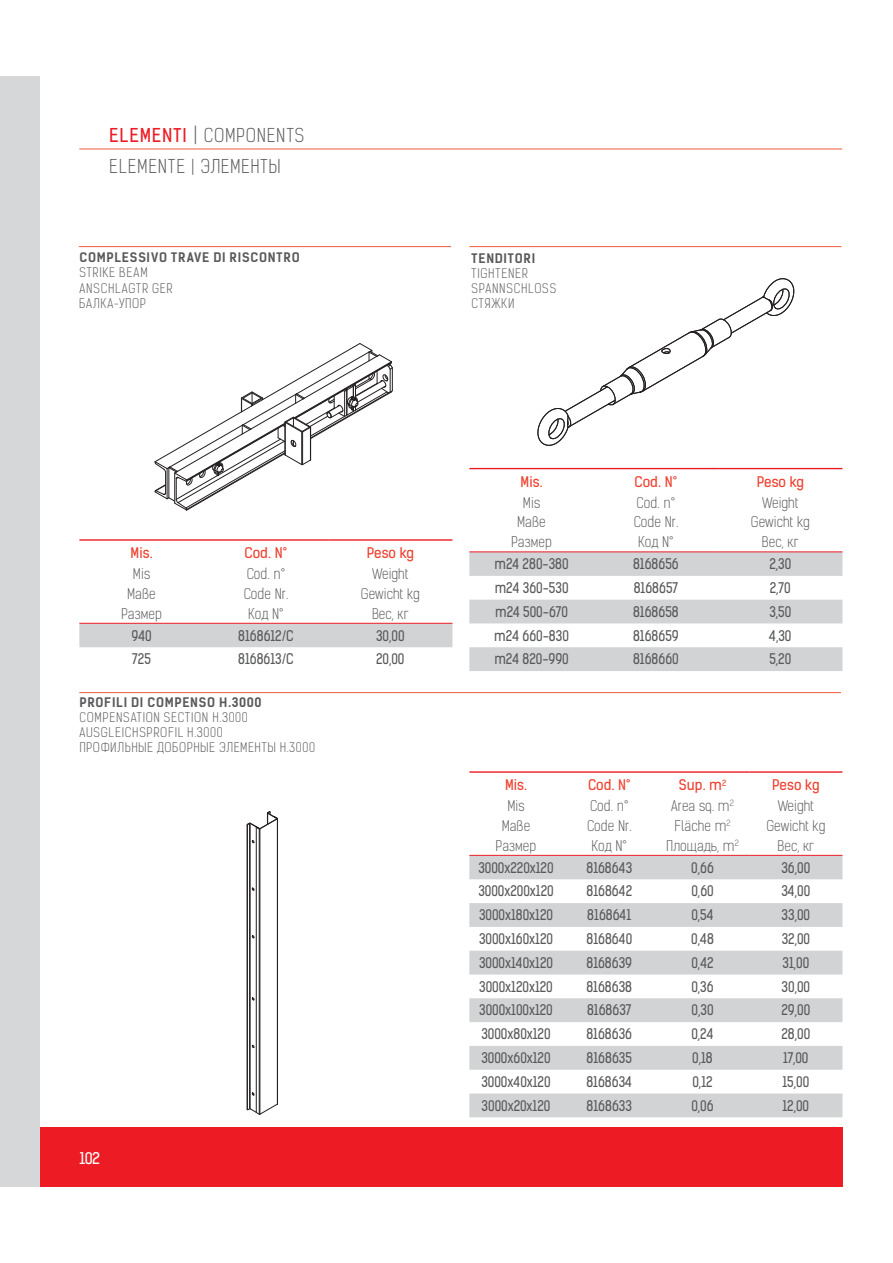
<style>
.page{position:relative;width:893px;height:1263px;background:#fff}
.page>*{position:absolute;margin:0;border:0;box-sizing:border-box;transform-origin:0 0}
.t1{font:300 18.15px/31.2px "Kelson Sans";letter-spacing:.045em;color:#58595b}
.t2{font:15.45px "Kelson Sans";color:#fff}
.t3{font:13.95px "Kelson Sans";color:#58595b;scale:.9 1}
.t4{font:300 13.95px "Kelson Sans";letter-spacing:.005em;color:#58595b}
.t5{font:13.95px "Kelson Sans Light RU";letter-spacing:.005em;color:#58595b}
.t6{font:13.95px "Kelson Sans";letter-spacing:.005em;color:#ef402f}
.t7{font:300 12.6px/15.1px "Kelson Sans";letter-spacing:.06em;color:#58595b}
.t8{font:700 12.6px "Kelson Sans";letter-spacing:.06em;color:#58595b}
.t9{font:12.6px "Kelson Sans Light RU";letter-spacing:.045em;color:#58595b}
.s1{font-weight:400;color:#ed1c24}
.s2{font-size:21px}
.s3{font-family:"Kelson Sans Light RU";font-weight:400}
</style>
<div class="page">
<hr style="left:79px;top:149px;width:763px;height:1px;background:#f15a40">
<div style="left:0;top:1127px;width:842px;height:60px;background:#ed1c24"></div>
<div style="left:0;top:76px;width:40px;height:1111px;background:#d6d7d8"></div>
<hr style="left:79px;top:692px;width:762px;height:1px;background:#f15a40">
<svg style="left:155px;top:343px;width:238px;height:168px"></svg>
<hr style="left:259px;top:829px;width:1px;height:285px;background:#231f20">
<hr style="left:256px;top:827px;width:1px;height:286px;background:#231f20">
<hr style="left:277px;top:819px;width:1px;height:285px;background:#231f20">
<hr style="left:250px;top:823px;width:1px;height:286px;background:#231f20">
<hr style="left:249px;top:823px;width:1px;height:286px;background:#231f20">
<svg style="left:251px;top:887px;width:4px;height:4px"></svg>
<svg style="left:251px;top:935px;width:4px;height:4px"></svg>
<svg style="left:251px;top:997px;width:4px;height:4px"></svg>
<svg style="left:251px;top:1044px;width:4px;height:4px"></svg>
<svg style="left:251px;top:1092px;width:4px;height:4px"></svg>
<hr style="left:247px;top:825px;width:1px;height:285px;background:#231f20">
<svg style="left:247px;top:1103px;width:31px;height:12px"></svg>
<svg style="left:246px;top:811px;width:32px;height:19px"></svg>
<hr style="left:469px;top:246px;width:372px;height:1px;background:#f15a40">
<hr style="left:79px;top:246px;width:372px;height:1px;background:#f15a40">
<svg style="left:537px;top:278px;width:257px;height:168px"></svg>
<svg style="left:469px;top:856px;width:373px;height:261px;fill:#d1d3d4"></svg>
<hr style="left:469px;top:771px;width:280px;height:2px;background:#ed1c24">
<hr style="left:749px;top:771px;width:93px;height:2px;background:#ed1c24">
<hr style="left:469px;top:855px;width:280px;height:1px;background:#ed1c24">
<hr style="left:749px;top:855px;width:93px;height:1px;background:#ed1c24">
<svg style="left:469px;top:553px;width:373px;height:118px"></svg>
<hr style="left:469px;top:468px;width:249px;height:1px;background:#ed1c24">
<hr style="left:718px;top:468px;width:124px;height:1px;background:#ed1c24">
<hr style="left:469px;top:552px;width:249px;height:1px;background:#ed1c24">
<hr style="left:718px;top:552px;width:124px;height:1px;background:#ed1c24">
<div style="left:79px;top:624px;width:373px;height:23px;background:#d1d3d4"></div>
<hr style="left:79px;top:539px;width:249px;height:2px;background:#ed1c24">
<hr style="left:328px;top:539px;width:124px;height:2px;background:#ed1c24">
<hr style="left:79px;top:623px;width:249px;height:1px;background:#ed1c24">
<hr style="left:328px;top:623px;width:124px;height:1px;background:#ed1c24">
<h1 class="t1" style="left:109px;top:121px;width:196px"><span class="s1">ELEMENTI</span> <span class="s2">|</span> COMPONENTS<br>ELEMENTE | <span class="s3">ЭЛЕМЕНТЫ</span></h1>
<p class="t8" style="left:79px;top:251px;width:222px">COMPLESSIVO TRAVE DI RISCONTRO</p>
<p class="t7" style="left:79px;top:266px;width:95px">STRIKE BEAM<br>ANSCHLAGTR GER</p>
<p class="t9" style="left:79px;top:296px;width:68px">БАЛКА-УПОР</p>
<p class="t8" style="left:472px;top:251px;width:65px">TENDITORI</p>
<p class="t7" style="left:472px;top:266px;width:86px">TIGHTENER<br>SPANNSCHLOSS</p>
<p class="t9" style="left:471px;top:296px;width:44px">СТЯЖКИ</p>
<p class="t6" style="left:131px;top:548px;width:23px">Mis.</p>
<p class="t6" style="left:245px;top:548px;width:44px">Cod. N°</p>
<p class="t6" style="left:367px;top:548px;width:49px">Peso kg</p>
<p class="t4" style="left:133px;top:567px;width:19px">Mis</p>
<p class="t4" style="left:247px;top:567px;width:40px">Cod. n°</p>
<p class="t4" style="left:372px;top:567px;width:38px">Weight</p>
<p class="t4" style="left:127px;top:587px;width:30px">Maße</p>
<p class="t4" style="left:244px;top:587px;width:46px">Code Nr.</p>
<p class="t4" style="left:361px;top:587px;width:60px">Gewicht kg</p>
<p class="t5" style="left:121px;top:606px;width:42px">Размер</p>
<p class="t5" style="left:248px;top:606px;width:37px">Код N°</p>
<p class="t5" style="left:372px;top:606px;width:38px">Вес, кг</p>
<p class="t3" style="left:131px;top:630px;width:24px">940</p>
<p class="t3" style="left:238px;top:630px;width:63px">8168612/C</p>
<p class="t3" style="left:376px;top:630px;width:33px">30,00</p>
<p class="t3" style="left:132px;top:654px;width:22px">725</p>
<p class="t3" style="left:238px;top:654px;width:63px">8168613/C</p>
<p class="t3" style="left:376px;top:654px;width:33px">20,00</p>
<p class="t8" style="left:79px;top:695px;width:184px">PROFILI DI COMPENSO H.3000</p>
<p class="t7" style="left:79px;top:711px;width:170px">COMPENSATION SECTION H.3000<br>AUSGLEICHSPROFIL H.3000</p>
<p class="t9" style="left:79px;top:740px;width:237px">ПРОФИЛЬНЫЕ ДОБОРНЫЕ ЭЛЕМЕНТЫ Н.3000</p>
<p class="t2" style="left:79px;top:1152px;width:22px">102</p>
<p class="t6" style="left:521px;top:476px;width:23px">Mis.</p>
<p class="t6" style="left:635px;top:476px;width:44px">Cod. N°</p>
<p class="t6" style="left:757px;top:476px;width:49px">Peso kg</p>
<p class="t4" style="left:523px;top:496px;width:19px">Mis</p>
<p class="t4" style="left:637px;top:496px;width:40px">Cod. n°</p>
<p class="t4" style="left:762px;top:496px;width:38px">Weight</p>
<p class="t4" style="left:517px;top:516px;width:30px">Maße</p>
<p class="t4" style="left:634px;top:516px;width:46px">Code Nr.</p>
<p class="t4" style="left:751px;top:516px;width:60px">Gewicht kg</p>
<p class="t5" style="left:511px;top:534px;width:42px">Размер</p>
<p class="t5" style="left:638px;top:534px;width:37px">Код N°</p>
<p class="t5" style="left:762px;top:534px;width:38px">Вес, кг</p>
<p class="t3" style="left:494px;top:558px;width:84px">m24 280-380</p>
<p class="t3" style="left:633px;top:558px;width:52px">8168656</p>
<p class="t3" style="left:769px;top:558px;width:26px">2,30</p>
<p class="t3" style="left:495px;top:582px;width:84px">m24 360-530</p>
<p class="t3" style="left:634px;top:582px;width:51px">8168657</p>
<p class="t3" style="left:770px;top:582px;width:25px">2,70</p>
<p class="t3" style="left:495px;top:606px;width:83px">m24 500-670</p>
<p class="t3" style="left:633px;top:606px;width:52px">8168658</p>
<p class="t3" style="left:769px;top:606px;width:26px">3,50</p>
<p class="t3" style="left:494px;top:630px;width:84px">m24 660-830</p>
<p class="t3" style="left:633px;top:630px;width:52px">8168659</p>
<p class="t3" style="left:769px;top:630px;width:26px">4,30</p>
<p class="t3" style="left:494px;top:654px;width:84px">m24 820-990</p>
<p class="t3" style="left:633px;top:654px;width:52px">8168660</p>
<p class="t3" style="left:769px;top:654px;width:26px">5,20</p>
<p class="t6" style="left:505px;top:780px;width:23px">Mis.</p>
<p class="t6" style="left:588px;top:780px;width:44px">Cod. N°</p>
<p class="t6" style="left:679px;top:780px;width:49px">Sup. m<sup>2</sup></p>
<p class="t6" style="left:772px;top:780px;width:49px">Peso kg</p>
<p class="t4" style="left:507px;top:799px;width:19px">Mis</p>
<p class="t4" style="left:590px;top:799px;width:40px">Cod. n°</p>
<p class="t4" style="left:671px;top:799px;width:64px">Area sq. m<sup>2</sup></p>
<p class="t4" style="left:778px;top:799px;width:38px">Weight</p>
<p class="t4" style="left:502px;top:819px;width:30px">Maße</p>
<p class="t4" style="left:587px;top:819px;width:46px">Code Nr.</p>
<p class="t4" style="left:674px;top:819px;width:57px">Fläche m<sup>2</sup></p>
<p class="t4" style="left:766px;top:819px;width:61px">Gewicht kg</p>
<p class="t5" style="left:496px;top:838px;width:42px">Размер</p>
<p class="t5" style="left:591px;top:838px;width:37px">Код N°</p>
<p class="t5" style="left:666px;top:838px;width:74px">Площадь, m<sup>2</sup></p>
<p class="t5" style="left:777px;top:838px;width:38px">Вес, кг</p>
<p class="t3" style="left:478px;top:862px;width:85px">3000x220x120</p>
<p class="t3" style="left:586px;top:862px;width:52px">8168643</p>
<p class="t3" style="left:691px;top:862px;width:27px">0,66</p>
<p class="t3" style="left:781px;top:862px;width:33px">36,00</p>
<p class="t3" style="left:478px;top:886px;width:85px">3000x200x120</p>
<p class="t3" style="left:586px;top:886px;width:52px">8168642</p>
<p class="t3" style="left:691px;top:886px;width:26px">0,60</p>
<p class="t3" style="left:781px;top:886px;width:33px">34,00</p>
<p class="t3" style="left:479px;top:909px;width:84px">3000x180x120</p>
<p class="t3" style="left:587px;top:909px;width:50px">8168641</p>
<p class="t3" style="left:691px;top:909px;width:26px">0,54</p>
<p class="t3" style="left:781px;top:909px;width:33px">33,00</p>
<p class="t3" style="left:479px;top:933px;width:84px">3000x160x120</p>
<p class="t3" style="left:586px;top:933px;width:52px">8168640</p>
<p class="t3" style="left:691px;top:933px;width:27px">0,48</p>
<p class="t3" style="left:782px;top:933px;width:33px">32,00</p>
<p class="t3" style="left:479px;top:957px;width:84px">3000x140x120</p>
<p class="t3" style="left:586px;top:957px;width:52px">8168639</p>
<p class="t3" style="left:691px;top:957px;width:26px">0,42</p>
<p class="t3" style="left:782px;top:957px;width:31px">31,00</p>
<p class="t3" style="left:479px;top:981px;width:83px">3000x120x120</p>
<p class="t3" style="left:586px;top:981px;width:52px">8168638</p>
<p class="t3" style="left:691px;top:981px;width:26px">0,36</p>
<p class="t3" style="left:781px;top:981px;width:33px">30,00</p>
<p class="t3" style="left:479px;top:1005px;width:83px">3000x100x120</p>
<p class="t3" style="left:587px;top:1005px;width:51px">8168637</p>
<p class="t3" style="left:691px;top:1005px;width:26px">0,30</p>
<p class="t3" style="left:781px;top:1005px;width:33px">29,00</p>
<p class="t3" style="left:481px;top:1028px;width:78px">3000x80x120</p>
<p class="t3" style="left:586px;top:1028px;width:52px">8168636</p>
<p class="t3" style="left:691px;top:1028px;width:26px">0,24</p>
<p class="t3" style="left:781px;top:1028px;width:33px">28,00</p>
<p class="t3" style="left:481px;top:1052px;width:78px">3000x60x120</p>
<p class="t3" style="left:586px;top:1052px;width:52px">8168635</p>
<p class="t3" style="left:692px;top:1052px;width:24px">0,18</p>
<p class="t3" style="left:783px;top:1052px;width:30px">17,00</p>
<p class="t3" style="left:481px;top:1076px;width:78px">3000x40x120</p>
<p class="t3" style="left:586px;top:1076px;width:52px">8168634</p>
<p class="t3" style="left:692px;top:1076px;width:24px">0,12</p>
<p class="t3" style="left:782px;top:1076px;width:31px">15,00</p>
<p class="t3" style="left:482px;top:1100px;width:78px">3000x20x120</p>
<p class="t3" style="left:586px;top:1100px;width:52px">8168633</p>
<p class="t3" style="left:691px;top:1100px;width:26px">0,06</p>
<p class="t3" style="left:782px;top:1100px;width:31px">12,00</p>
</div>
